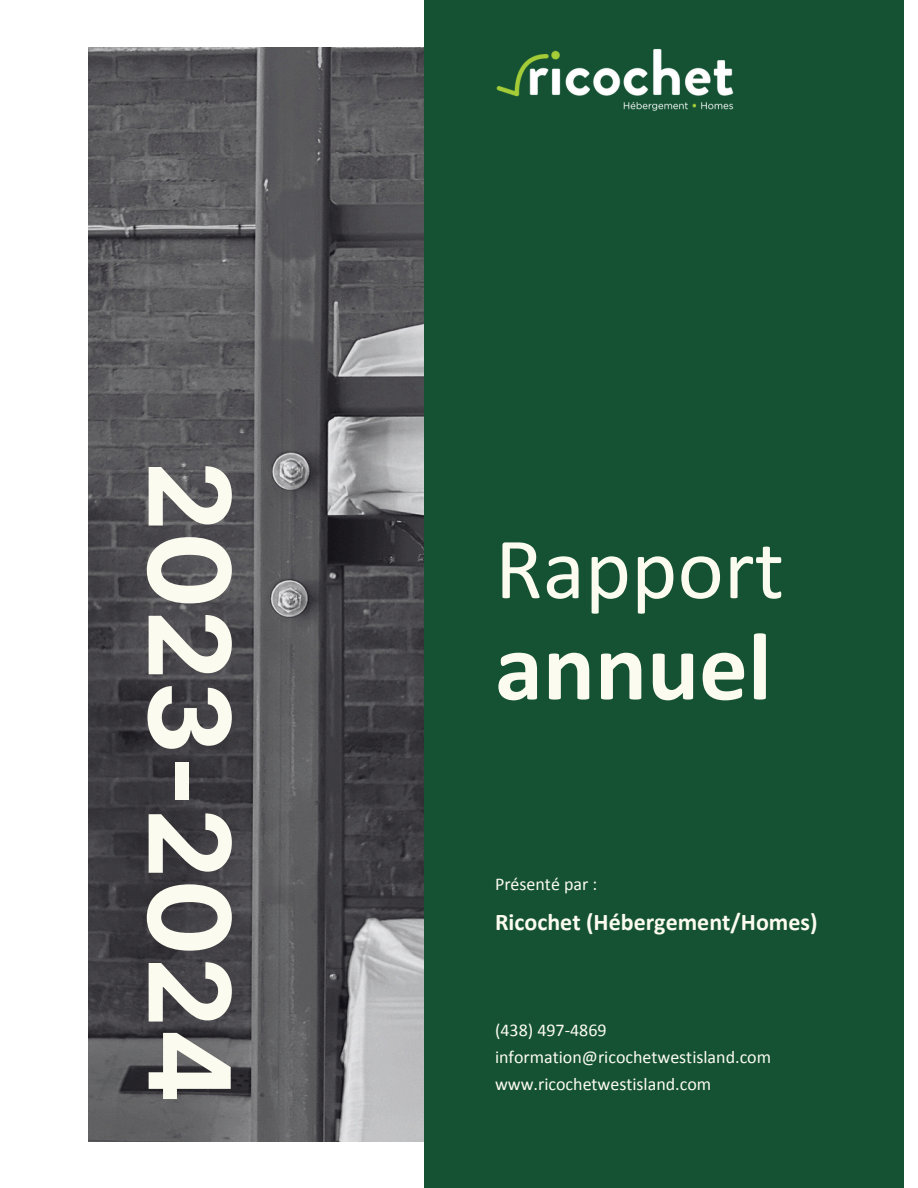
<style>
.page{position:relative;width:918px;height:1188px;background:#fff}
.page>*{position:absolute;margin:0;border:0;box-sizing:border-box;transform-origin:0 0}
.t1{font:700 112.95px "Inter";color:#fcfbf0}
.t2{font:700 97.05px "Calibri";color:#fcfbf0}
.t3{font:88.05px "Calibri";color:#fcfbf0}
.t4{font:700 24px "Calibri";color:#fcfbf0}
.t5{font:18px "Calibri";color:#fcfbf0}
</style>
<div class="page">
<img style="left:89px;top:48px;width:336px;height:1093px">
<div style="left:425px;top:0;width:479px;height:1188px;background:#145233"></div>
<img style="left:496px;top:49px;width:238px;height:62px">
<h2 class="t1" style="left:257px;top:460px;width:645px;rotate:90deg">2023-2024</h2>
<p class="t3" style="left:495px;top:532px;width:290px">Rapport</p>
<h3 class="t2" style="left:495px;top:626px;width:278px">annuel</h3>
<p class="t5" style="left:495px;top:876px;width:104px">Présenté par :</p>
<h4 class="t4" style="left:495px;top:912px;width:324px">Ricochet (Hébergement/Homes)</h4>
<p class="t5" style="left:495px;top:1022px;width:113px">(438) 497-4869</p>
<p class="t5" style="left:495px;top:1049px;width:278px">information@ricochetwestisland.com</p>
<p class="t5" style="left:495px;top:1076px;width:218px">www.ricochetwestisland.com</p>
</div>
